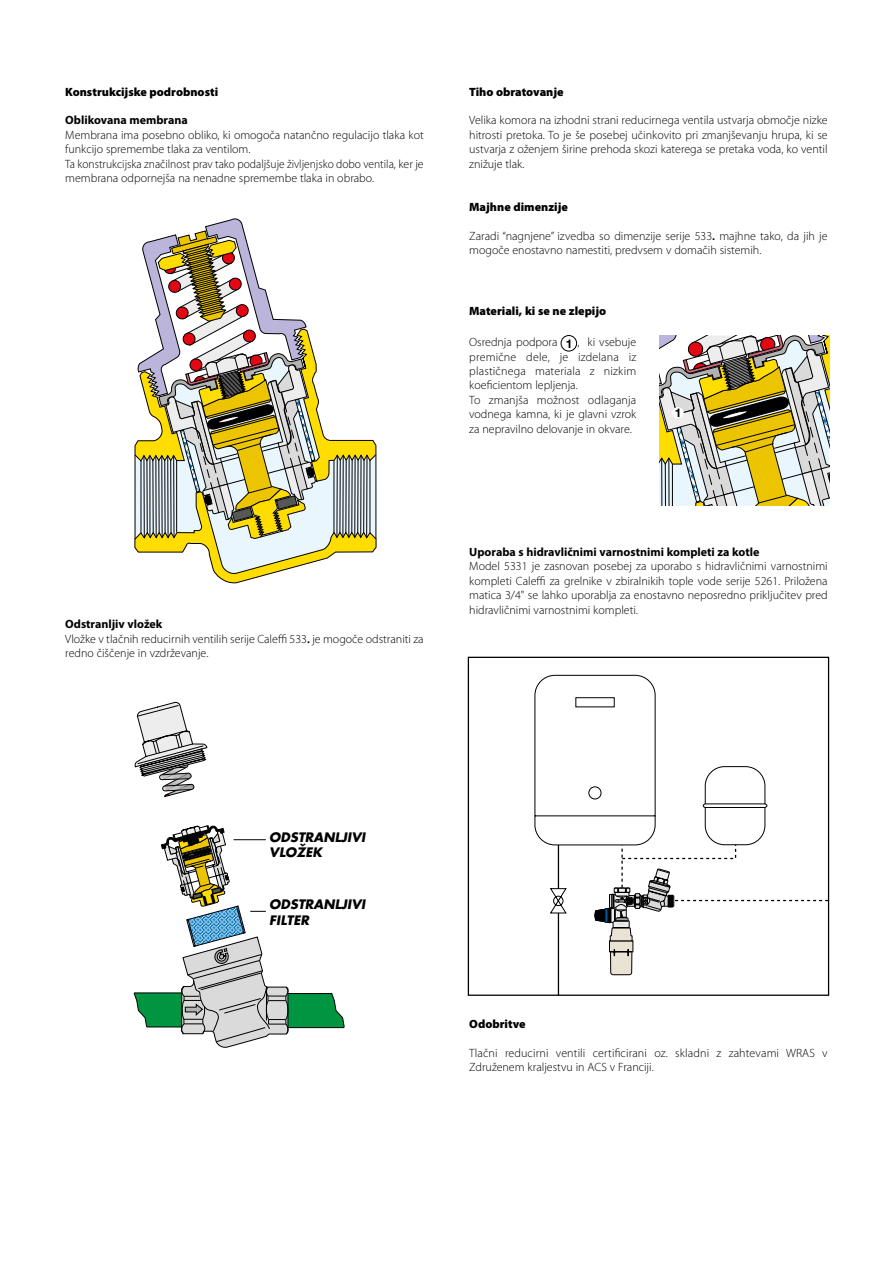
<style>
.page{position:relative;width:893px;height:1263px;background:#fff}
.page>*{position:absolute;margin:0;border:0;box-sizing:border-box;transform-origin:0 0}
.t1{font:italic 700 12.75px/15.3px "Futura";color:#000}
.Normale{font:300 12px/14.4px "Myriad Pro";color:#000}
.Normale-2{font:300 12px/14.4px "Myriad Pro";color:#000;scale:.96 1}
.Normale-3{font:900 12px "Myriad Pro";color:#000}
.Normale-4{font:700 12px "Myriad Pro";color:#000}
.Normale-5{font:700 12px "Helvetica Neue LT Std";color:#000}
.s1{font-weight:600}
.s2{font-family:"Helvetica Neue LT Std";font-weight:700}
</style>
<div class="page">
<svg style="left:134px;top:218px;width:243px;height:365px"></svg>
<hr style="left:892px;top:457px;width:1px;height:49px;background:#000">
<hr style="left:861px;top:464px;width:1px;height:42px;background:#000">
<hr style="left:868px;top:464px;width:1px;height:42px;background:#000">
<hr style="left:875px;top:464px;width:1px;height:42px;background:#000">
<hr style="left:882px;top:464px;width:1px;height:42px;background:#000">
<hr style="left:889px;top:464px;width:1px;height:42px;background:#000">
<hr style="left:864px;top:458px;width:1px;height:48px;background:#000">
<hr style="left:871px;top:458px;width:1px;height:48px;background:#000">
<hr style="left:879px;top:458px;width:1px;height:48px;background:#000">
<hr style="left:886px;top:458px;width:1px;height:48px;background:#000">
<svg style="left:659px;top:336px;width:170px;height:170px;background:#bcb489"></svg>
<svg style="left:135px;top:702px;width:73px;height:95px"></svg>
<svg style="left:133px;top:825px;width:212px;height:223px"></svg>
<hr style="left:558px;top:845px;width:1px;height:151px;background:#000">
<svg style="left:534px;top:674px;width:293px;height:301px"></svg>
<div style="left:468px;top:657px;width:361px;height:339px;border:1px solid #000"></div>
<div style="left:672px;top:407px;width:12px;height:11px;background:#fff;border-radius:50%"></div>
<div style="left:561px;top:335px;width:16px;height:16px;border:1px solid #000;border-radius:50%"></div>
<p class="Normale-3" style="left:65px;top:85px;width:154px">Konstrukcijske podrobnosti</p>
<p class="Normale-4" style="left:65px;top:112px;width:124px">Oblikovana membrana</p>
<p class="Normale" style="left:65px;top:128px;width:360px">Membrana ima posebno obliko, ki omogoča natančno regulacijo tlaka kot funkcijo spremembe tlaka za ventilom.</p>
<p class="Normale-2" style="left:65px;top:157px;width:375px">Ta konstrukcijska značilnost prav tako podaljšuje življenjsko dobo ventila, ker je membrana odpornejša na nenadne spremembe tlaka in obrabo.</p>
<p class="Normale-4" style="left:65px;top:616px;width:99px">Odstranljiv vložek</p>
<p class="Normale" style="left:65px;top:632px;width:360px">Vložke v tlačnih reducirnih ventilih serije Caleffi 533<span class="s1">.</span> je mogoče odstraniti za redno čiščenje in vzdrževanje.</p>
<p class="Normale-3" style="left:469px;top:85px;width:96px">Tiho obratovanje</p>
<p class="Normale" style="left:469px;top:113px;width:360px;text-align:justify">Velika komora na izhodni strani reducirnega ventila ustvarja območje nizke hitrosti pretoka. To je še posebej učinkovito pri zmanjševanju hrupa, ki se ustvarja z oženjem širine prehoda skozi katerega se pretaka voda, ko ventil znižuje tlak.</p>
<p class="Normale-3" style="left:469px;top:200px;width:100px">Majhne dimenzije</p>
<p class="Normale" style="left:469px;top:229px;width:360px">Zaradi “nagnjene” izvedba so dimenzije serije 533<span class="s1">.</span> majhne tako, da jih je mogoče enostavno namestiti, predvsem v domačih sistemih.</p>
<p class="Normale-3" style="left:469px;top:304px;width:139px">Materiali, ki se ne zlepijo</p>
<p class="Normale" style="left:469px;top:335px;width:169px;text-align:justify">Osrednja podpora <span class="s2">1</span> , ki vsebuje premične dele, je izdelana iz plastičnega materiala z nizkim koeficientom lepljenja.</p>
<p class="Normale" style="left:469px;top:393px;width:169px;text-align:justify">To zmanjša možnost odlaganja vodnega kamna, ki je glavni vzrok za nepravilno delovanje in okvare.</p>
<p class="Normale-5" style="left:675px;top:405px;width:8px">1</p>
<p class="Normale-4" style="left:469px;top:544px;width:292px">Uporaba s hidravličnimi varnostnimi kompleti za kotle</p>
<p class="Normale" style="left:469px;top:559px;width:360px;text-align:justify">Model 5331 je zasnovan posebej za uporabo s hidravličnimi varnostnimi kompleti Caleffi za grelnike v zbiralnikih tople vode serije 5261. Priložena matica 3/4" se lahko uporablja za enostavno neposredno priključitev pred hidravličnimi varnostnimi kompleti.</p>
<p class="t1" style="left:269px;top:829px;width:97px">ODSTRANLJIVI<br>VLOŽEK</p>
<p class="t1" style="left:269px;top:896px;width:97px">ODSTRANLJIVI<br>FILTER</p>
<p class="Normale-3" style="left:469px;top:1017px;width:58px">Odobritve</p>
<p class="Normale" style="left:469px;top:1046px;width:360px">Tlačni reducirni ventili certificirani oz. skladni z zahtevami WRAS v<br>Združenem kraljestvu in ACS v Franciji.</p>
</div>
